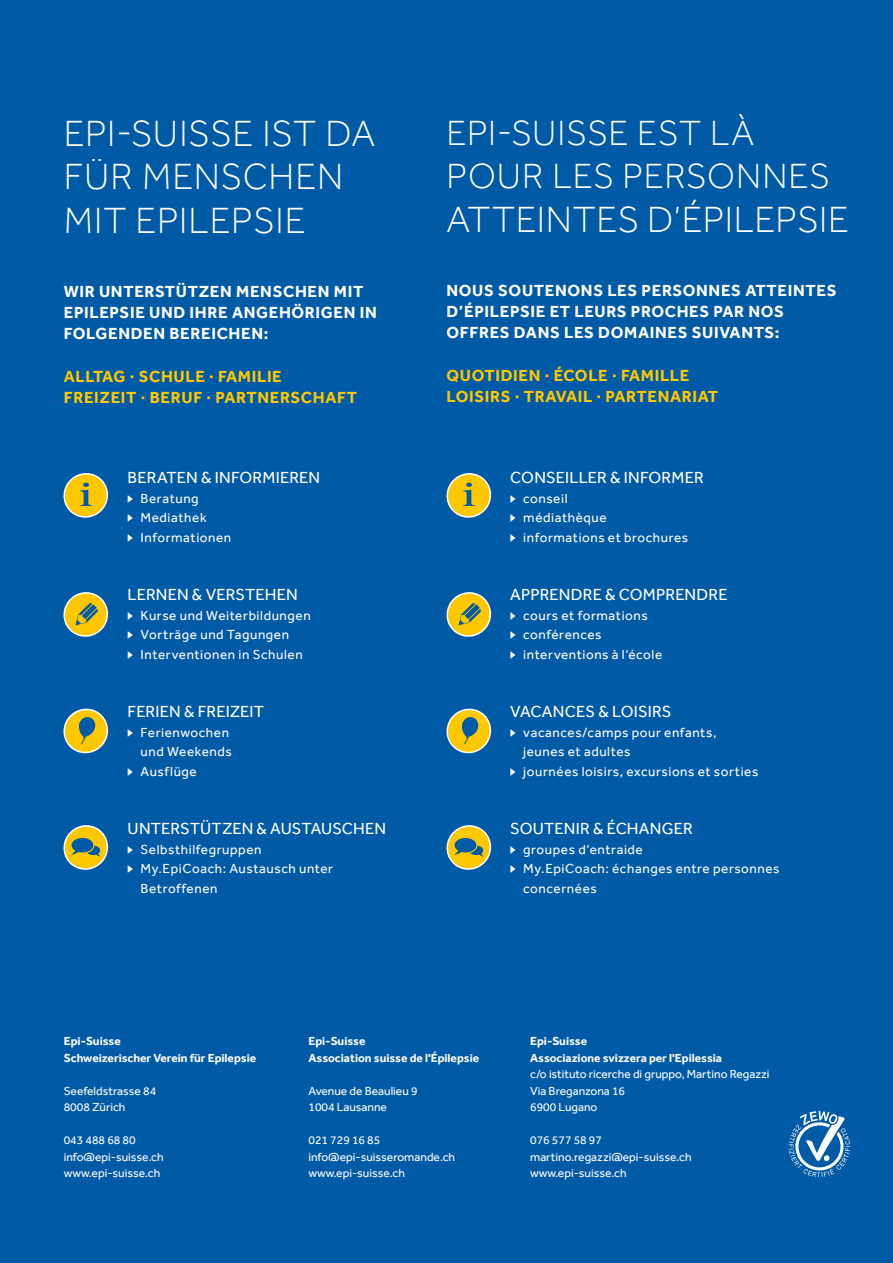
<style>
.page{position:relative;width:893px;height:1263px;background:#005aa6}
.page>*{position:absolute;margin:0;border:0;box-sizing:border-box;transform-origin:0 0}
.t1{font:300 37.5px/43.5px "Effra";letter-spacing:.02em;color:#fff}
.t2{font:300 36px/43.5px "Effra";letter-spacing:.025em;color:#fff}
.t3{font:700 16.5px/21px "Effra";letter-spacing:.04em;color:#fff}
.t4{font:16.5px "Effra";letter-spacing:.01em;color:#fff}
.t5{font:700 16.5px/21px "Effra";letter-spacing:.04em;color:#fec800}
.t6{font:13.5px/19.5px "Effra";letter-spacing:.045em;color:#fff}
.t7{font:12px/16.5px "Effra";color:#fff}
.t8{font:700 12px/16.5px "Effra";color:#fff}
.s1{font-family:"Acumin Pro"}
</style>
<div class="page">
<svg style="left:789px;top:1111px;width:61px;height:66px"></svg>
<svg style="left:63px;top:473px;width:46px;height:45px"></svg>
<svg style="left:446px;top:473px;width:46px;height:45px"></svg>
<svg style="left:63px;top:708px;width:46px;height:46px"></svg>
<svg style="left:446px;top:708px;width:46px;height:46px"></svg>
<svg style="left:63px;top:825px;width:46px;height:45px"></svg>
<svg style="left:446px;top:825px;width:46px;height:45px"></svg>
<svg style="left:63px;top:592px;width:46px;height:45px"></svg>
<svg style="left:82px;top:604px;width:15px;height:15px"></svg>
<svg style="left:446px;top:592px;width:46px;height:45px"></svg>
<svg style="left:465px;top:604px;width:15px;height:15px"></svg>
<h1 class="t1" style="left:64px;top:111px;width:313px">EPI-SUISSE IST DA<br>FÜR MENSCHEN<br>MIT EPILEPSIE</h1>
<p class="t3" style="left:64px;top:281px;width:315px">WIR UNTERSTÜTZEN MENSCHEN MIT<br>EPILEPSIE UND IHRE ANGEHÖRIGEN IN<br>FOLGENDEN BEREICHEN:</p>
<p class="t5" style="left:64px;top:365px;width:295px">ALLTAG · SCHULE · FAMILIE<br>FREIZEIT · BERUF · PARTNERSCHAFT</p>
<p class="t4" style="left:128px;top:468px;width:194px">BERATEN &amp; INFORMIEREN</p>
<p class="t6" style="left:128px;top:488px;width:105px"><span class="s1">▶</span> Beratung<br><span class="s1">▶</span> Mediathek<br><span class="s1">▶</span> Informationen</p>
<p class="t4" style="left:128px;top:585px;width:172px">LERNEN &amp; VERSTEHEN</p>
<p class="t6" style="left:128px;top:605px;width:185px"><span class="s1">▶</span> Kurse und Weiterbildungen <span class="s1">▶</span> Vorträge und Tagungen<br><span class="s1">▶</span> Interventionen in Schulen</p>
<p class="t4" style="left:128px;top:702px;width:138px">FERIEN &amp; FREIZEIT</p>
<p class="t6" style="left:128px;top:722px;width:103px"><span class="s1">▶</span> Ferienwochen</p>
<p class="t6" style="left:141px;top:742px;width:93px">und Weekends</p>
<p class="t6" style="left:128px;top:761px;width:71px"><span class="s1">▶</span> Ausflüge</p>
<p class="t4" style="left:128px;top:819px;width:260px">UNTERSTÜTZEN &amp; AUSTAUSCHEN</p>
<p class="t6" style="left:128px;top:839px;width:135px"><span class="s1">▶</span> Selbsthilfegruppen</p>
<p class="t6" style="left:128px;top:859px;width:207px"><span class="s1">▶</span> My.EpiCoach: Austausch unter</p>
<p class="t6" style="left:141px;top:878px;width:78px">Betroffenen</p>
<h2 class="t2" style="left:446px;top:110px;width:385px">EPI-SUISSE EST LÀ<br>POUR LES PERSONNES</h2>
<h1 class="t1" style="left:446px;top:197px;width:404px">ATTEINTES D’ÉPILEPSIE</h1>
<p class="t3" style="left:446px;top:280px;width:391px">NOUS SOUTENONS LES PERSONNES ATTEINTES<br>D’ÉPILEPSIE ET LEURS PROCHES PAR NOS<br>OFFRES DANS LES DOMAINES SUIVANTS:</p>
<p class="t5" style="left:446px;top:364px;width:273px">QUOTIDIEN · ÉCOLE · FAMILLE<br>LOISIRS · TRAVAIL · PARTENARIAT</p>
<p class="t4" style="left:510px;top:468px;width:195px">CONSEILLER &amp; INFORMER</p>
<p class="t6" style="left:510px;top:488px;width:179px"><span class="s1">▶</span> conseil<br><span class="s1">▶</span> médiathèque<br><span class="s1">▶</span> informations et brochures</p>
<p class="t4" style="left:510px;top:585px;width:219px">APPRENDRE &amp; COMPRENDRE</p>
<p class="t6" style="left:510px;top:605px;width:154px"><span class="s1">▶</span> cours et formations<br><span class="s1">▶</span> conférences<br><span class="s1">▶</span> interventions à l‘école</p>
<p class="t4" style="left:510px;top:702px;width:163px">VACANCES &amp; LOISIRS</p>
<p class="t6" style="left:510px;top:722px;width:208px"><span class="s1">▶</span> vacances/camps pour enfants,</p>
<p class="t6" style="left:523px;top:742px;width:109px">jeunes et adultes</p>
<p class="t6" style="left:510px;top:761px;width:250px"><span class="s1">▶</span> journées loisirs, excursions et sorties</p>
<p class="t4" style="left:510px;top:819px;width:184px">SOUTENIR &amp; ÉCHANGER</p>
<p class="t6" style="left:510px;top:839px;width:134px"><span class="s1">▶</span> groupes d‘entraide</p>
<p class="t6" style="left:510px;top:859px;width:271px"><span class="s1">▶</span> My.EpiCoach: échanges entre personnes</p>
<p class="t6" style="left:523px;top:878px;width:75px">concernées</p>
<p class="t8" style="left:64px;top:1033px;width:194px">Epi-Suisse<br>Schweizerischer Verein für Epilepsie</p>
<p class="t7" style="left:64px;top:1082px;width:94px">Seefeldstrasse 84<br>8008 Zürich</p>
<p class="t7" style="left:64px;top:1132px;width:101px">043 488 68 80 info@epi-suisse.ch www.epi-suisse.ch</p>
<p class="t8" style="left:308px;top:1033px;width:172px">Epi-Suisse<br>Association suisse de l'Épilepsie</p>
<p class="t7" style="left:308px;top:1082px;width:111px">Avenue de Beaulieu 9<br>1004 Lausanne</p>
<p class="t7" style="left:308px;top:1132px;width:148px">021 729 16 85 info@epi-suisseromande.ch www.epi-suisse.ch</p>
<p class="t8" style="left:530px;top:1033px;width:193px">Epi-Suisse<br>Associazione svizzera per l'Epilessia</p>
<p class="t7" style="left:530px;top:1066px;width:241px">c/o istituto ricerche di gruppo, Martino Regazzi<br>Via Breganzona 16<br>6900 Lugano</p>
<p class="t7" style="left:530px;top:1132px;width:163px">076 577 58 97 martino.regazzi@epi-suisse.ch www.epi-suisse.ch</p>
</div>
